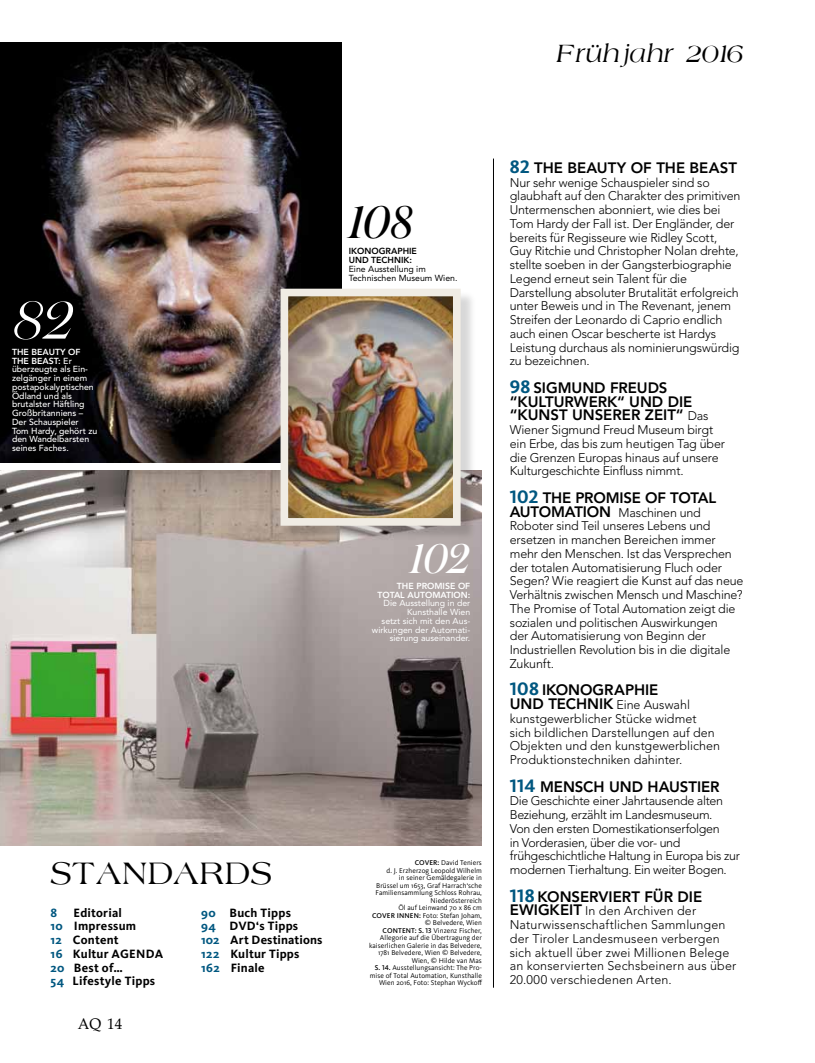
<style>
.page{position:relative;width:815px;height:1063px;background:#fff}
.page>*{position:absolute;margin:0;border:0;box-sizing:border-box;transform-origin:0 0}
.t1{font:italic 300 53.62px "Miller Banner";color:#fff}
.t2{font:italic 48.25px "Austin Cyr";color:#000}
.t3{font:italic 43.75px "Austin Cyr";color:#fff}
.t4{font:34.12px "Agate";letter-spacing:.02em;color:#000}
.t5{font:italic 27.5px "Agate Normal";letter-spacing:.01em;color:#000}
.t6{font:800 15px/13.8px "Avenir";color:#000}
.t7{font:15px "Palatino";color:#000}
.t8{font:300 12.5px/13.8px "Avenir";letter-spacing:-.01em;color:#000}
.t9{font:300 12.5px/13.8px "Avenir";letter-spacing:.015em;color:#000}
.t10{font:700 12.5px/13.8px "Kievit Pro";letter-spacing:.02em;color:#000}
.t11{font:700 12.5px "Kievit Pro";color:#005780}
.t12{font:500 8.75px/8.8px "Avenir";color:#fff}
.t13{font:8.75px/8.8px "Avenir";color:#fff;text-align:right}
.t14{font:8.75px/8.8px "Avenir";color:#000}
.t15{font:800 8.75px/8.8px "Avenir";color:#fff;text-align:right}
.t16{font:800 8.75px/8.8px "Avenir";color:#000}
.t17{font:7.25px/7.5px "Kievit Pro";letter-spacing:.01em;color:#000;text-align:right}
.s1{font-weight:800}
.s2{color:#005780}
.s3{font-weight:500}
.s4{font-family:"Kievit Pro";font-weight:700;font-size:18.75px;color:#005780}
.s5{font-weight:300;font-size:12.5px}
.s6{font-weight:800;font-size:15px}
</style>
<div class="page">
<hr style="left:493px;top:159px;width:1px;height:829px;background:#000">
<img style="left:0;top:43px;width:341px;height:420px">
<img style="left:0;top:470px;width:482px;height:375px">
<div style="left:282px;top:291px;width:194px;height:250px;background:#000;opacity:.16"></div>
<img style="left:290px;top:298px;width:162px;height:219px">
<div style="left:281px;top:289px;width:180px;height:237px;border:8px solid #f0ece4"></div>
<h3 class="t5" style="left:556px;top:42px;width:189px">Frühjahr 2016</h3>
<h1 class="t1" style="left:12px;top:288px;width:64px">82</h1>
<p class="t12" style="left:12px;top:348px;width:87px"><span class="s1">THE BEAUTY OF<br>THE BEAST:</span> Er überzeugte als Ein&shy;zelgänger in einem postapokalyptischen<br>Ödland und als brutalster Häftling<br>Großbritanniens –<br>Der Schauspieler<br>Tom Hardy, gehört zu den Wandelbarsten seines Faches.</p>
<h2 class="t2" style="left:349px;top:189px;width:67px">108</h2>
<p class="t16" style="left:349px;top:247px;width:70px">IKONOGRAPHIE<br>UND TECHNIK:</p>
<p class="t14" style="left:349px;top:264px;width:110px">Eine Ausstellung im<br>Technischen Museum Wien.</p>
<h3 class="t3" style="left:410px;top:529px;width:62px">102</h3>
<p class="t15" style="left:377px;top:581px;width:94px">THE PROMISE OF<br>TOTAL AUTOMATION:</p>
<p class="t13" style="left:372px;top:599px;width:100px">Die Ausstellung in der<br>Kunsthalle Wien<br>setzt sich mit den Aus&shy;wirkungen der Automati&shy;sierung auseinander.</p>
<h3 class="t4" style="left:50px;top:859px;width:223px">STANDARDS</h3>
<p class="t10" style="left:50px;top:905px;width:114px;text-indent:23px">Editorial<br><span class="s2">10</span> Impressum<br><span class="s2">12</span> Content<br><span class="s2">16</span> Kultur AGENDA<br><span class="s2">20</span> Best of…<br><span class="s2">54</span> Lifestyle Tipps</p>
<p class="t10" style="left:201px;top:905px;width:123px"><span class="s2">90</span> Buch Tipps<br><span class="s2">94</span> DVD‘s Tipps<br><span class="s2">102</span> Art Destinations<br><span class="s2">122</span> Kultur Tipps<br><span class="s2">162</span> Finale</p>
<p class="t11" style="left:50px;top:905px;width:8px">8</p>
<p class="t7" style="left:78px;top:1017px;width:46px">AQ 14</p>
<p class="t17" style="left:369px;top:859px;width:115px"><span class="s3">COVER:</span> David Teniers<br>d. J. Erzherzog Leopold Wilhelm<br>in seiner Gemäldegalerie in<br>Brüssel um 1653, Graf Harrach‘sche<br>Familiensammlung Schloss Rohrau,<br>Niederösterreich<br>Öl auf Leinwand 70 x 86 cm<br><span class="s3">COVER INNEN:</span> Foto: Stefan Joham, © Belvedere, Wien<br><span class="s3">CONTENT: S. 13</span> Vinzenz Fischer,<br>Allegorie auf die Übertragung der kaiserlichen Galerie in das Belvedere,<br>1781 Belvedere, Wien © Belvedere,<br>Wien, © Hilde van Mas<br><span class="s3">S. 14.</span> Ausstellungsansicht: The Pro&shy;mise of Total Automation, Kunsthalle<br>Wien 2016, Foto: Stephan Wyckoff</p>
<p class="t6" style="left:510px;top:161px;width:229px"><span class="s4">82</span> THE BEAUTY OF THE BEAST</p>
<p class="t8" style="left:510px;top:175px;width:232px">Nur sehr wenige Schauspieler sind so glaubhaft auf den Charakter des primitiven Untermenschen abonniert, wie dies bei Tom Hardy der Fall ist. Der Engländer, der bereits für Regisseure wie Ridley Scott, Guy Ritchie und Christopher Nolan drehte, stellte soeben in der Gangsterbiographie Legend erneut sein Talent für die Darstellung absoluter Brutalität erfolgreich unter Beweis und in The Revenant, jenem Streifen der Leonardo di Caprio endlich auch einen Oscar bescherte ist Hardys Leistung durchaus als nominierungswürdig zu bezeichnen.</p>
<p class="t6" style="left:510px;top:381px;width:200px"><span class="s4">98</span> SIGMUND FREUDS “KULTURWERK“ UND DIE “KUNST UNSERER ZEIT“ <span class="s5">Das</span></p>
<p class="t8" style="left:510px;top:423px;width:217px">Wiener Sigmund Freud Museum birgt ein Erbe, das bis zum heutigen Tag über die Grenzen Europas hinaus auf unsere Kulturgeschichte Einfluss nimmt.</p>
<p class="t6" style="left:510px;top:491px;width:208px"><span class="s4">102</span> THE PROMISE OF TOTAL</p>
<p class="t8" style="left:510px;top:505px;width:235px"><span class="s6">AUTOMATION</span> Maschinen und Roboter sind Teil unseres Lebens und ersetzen in manchen Bereichen immer mehr den Menschen. Ist das Versprechen der totalen Automatisierung Fluch oder Segen? Wie reagiert die Kunst auf das neue Verhältnis zwischen Mensch und Maschine?<br>The Promise of Total Automation zeigt die sozialen und politischen Auswirkungen<br>der Automatisierung von Beginn der Industriellen Revolution bis in die digitale Zukunft.</p>
<p class="t6" style="left:510px;top:683px;width:150px"><span class="s4">108</span> IKONOGRAPHIE</p>
<p class="t8" style="left:510px;top:698px;width:212px"><span class="s6">UND TECHNIK</span> Eine Auswahl kunstgewerblicher Stücke widmet sich bildlichen Darstellungen auf den Objekten und den kunstgewerblichen Produktionstechniken dahinter.</p>
<p class="t6" style="left:510px;top:779px;width:211px"><span class="s4">114</span> MENSCH UND HAUSTIER</p>
<p class="t8" style="left:510px;top:794px;width:232px">Die Geschichte einer Jahrtausende alten Beziehung, erzählt im Landesmuseum.<br>Von den ersten Domestikationserfolgen<br>in Vorderasien, über die vor- und frühgeschichtliche Haltung in Europa bis zur modernen Tierhaltung. Ein weiter Bogen.</p>
<p class="t6" style="left:510px;top:889px;width:194px"><span class="s4">118</span> KONSERVIERT FÜR DIE</p>
<p class="t9" style="left:510px;top:904px;width:228px"><span class="s6">EWIGKEIT</span> In den Archiven der Naturwissenschaftlichen Sammlungen der Tiroler Landesmuseen verbergen sich aktuell über zwei Millionen Belege an konservierten Sechsbeinern aus über 20.000 verschiedenen Arten.</p>
</div>
